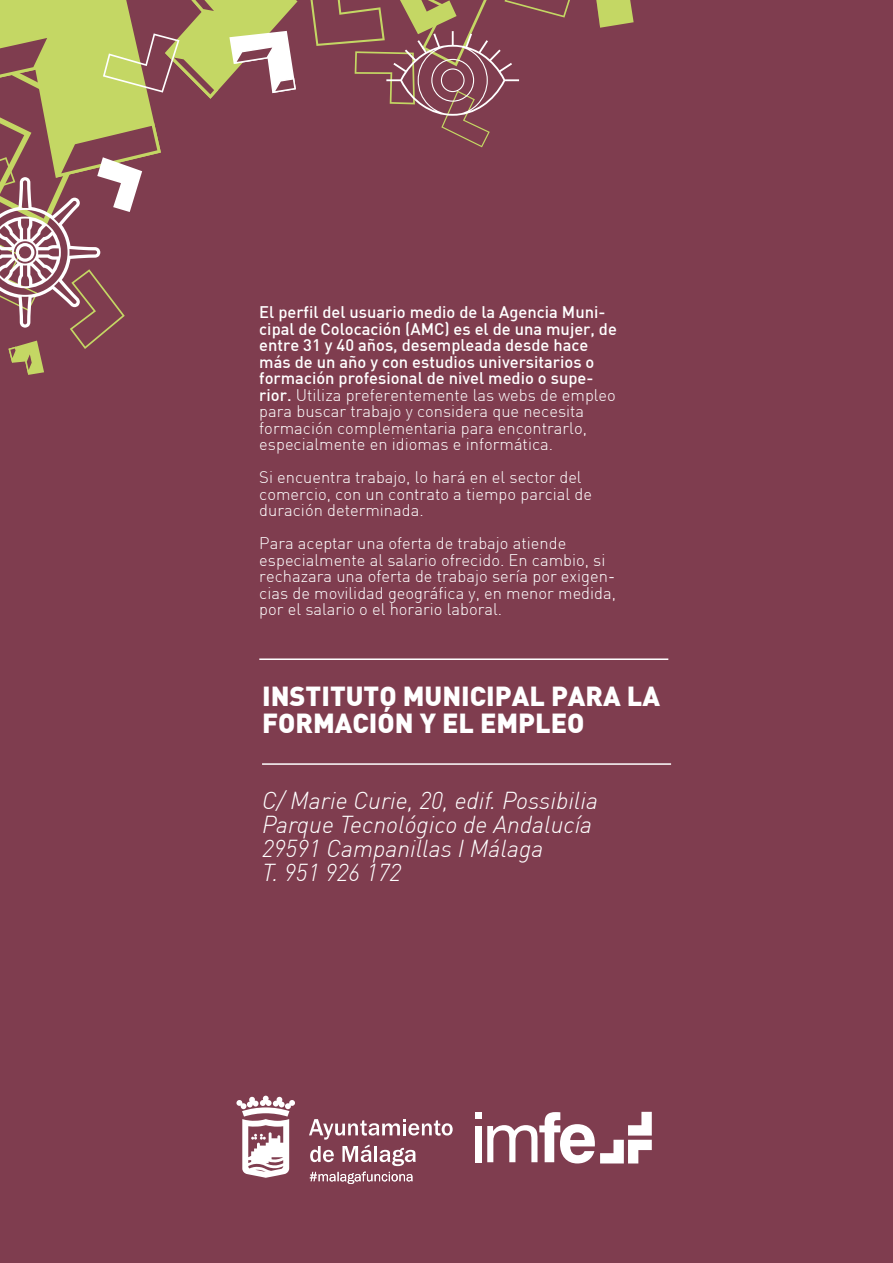
<style>
.page{position:relative;width:893px;height:1263px;background:#7f3d4f}
.page>*{position:absolute;margin:0;border:0;box-sizing:border-box;transform-origin:0 0}
.t1{font:900 27px/27px "DIN";color:#fff}
.t2{font:italic 300 24px/24px "DIN";color:#fff}
.t3{font:500 16.5px/16.5px "DIN";color:#fff}
.t4{font:300 16.5px/16.5px "DIN";color:#fff}
.s1{font-weight:300}
</style>
<div class="page">
<hr style="left:262px;top:763px;width:409px;height:2px;background:#fff">
<svg style="left:309px;top:1119px;width:144px;height:47px"></svg>
<svg style="left:236px;top:1096px;width:59px;height:82px"></svg>
<svg style="left:310px;top:1172px;width:103px;height:12px"></svg>
<svg style="left:487px;top:1112px;width:165px;height:51px"></svg>
<div style="left:475px;top:1126px;width:6px;height:36px;background:#fff"></div>
<div style="left:475px;top:1112px;width:6px;height:7px;background:#fff"></div>
<svg style="left:596px;top:0;width:38px;height:28px"></svg>
<svg style="left:310px;top:0;width:260px;height:147px"></svg>
<svg style="left:0;top:0;width:298px;height:375px"></svg>
<hr style="left:259px;top:658px;width:409px;height:2px;background:#fff">
<p class="t3" style="left:259px;top:304px;width:359px">El perfil del usuario medio de la Agencia Muni&shy;cipal de Colocación (AMC) es el de una mujer, de entre 31 y 40 años, desempleada desde hace más de un año y con estudios universitarios o formación profesional de nivel medio o supe&shy;rior. <span class="s1">Utiliza preferentemente las webs de empleo para buscar trabajo y considera que necesita formación complementaria para encontrarlo, especialmente en idiomas e informática.</span></p>
<p class="t4" style="left:259px;top:469px;width:334px">Si encuentra trabajo, lo hará en el sector del comercio, con un contrato a tiempo parcial de duración determinada.</p>
<p class="t4" style="left:259px;top:535px;width:358px">Para aceptar una oferta de trabajo atiende especialmente al salario ofrecido. En cambio, si rechazara una oferta de trabajo sería por exigen&shy;cias de movilidad geográfica y, en menor medida, por el salario o el horario laboral.</p>
<h1 class="t1" style="left:262px;top:681px;width:399px">INSTITUTO MUNICIPAL PARA LA<br>FORMACIÓN Y EL EMPLEO</h1>
<h2 class="t2" style="left:262px;top:788px;width:338px">C/ Marie Curie, 20, edif. Possibilia<br>Parque Tecnológico de Andalucía<br>29591 Campanillas I Málaga<br>T. 951 926 172</h2>
</div>
